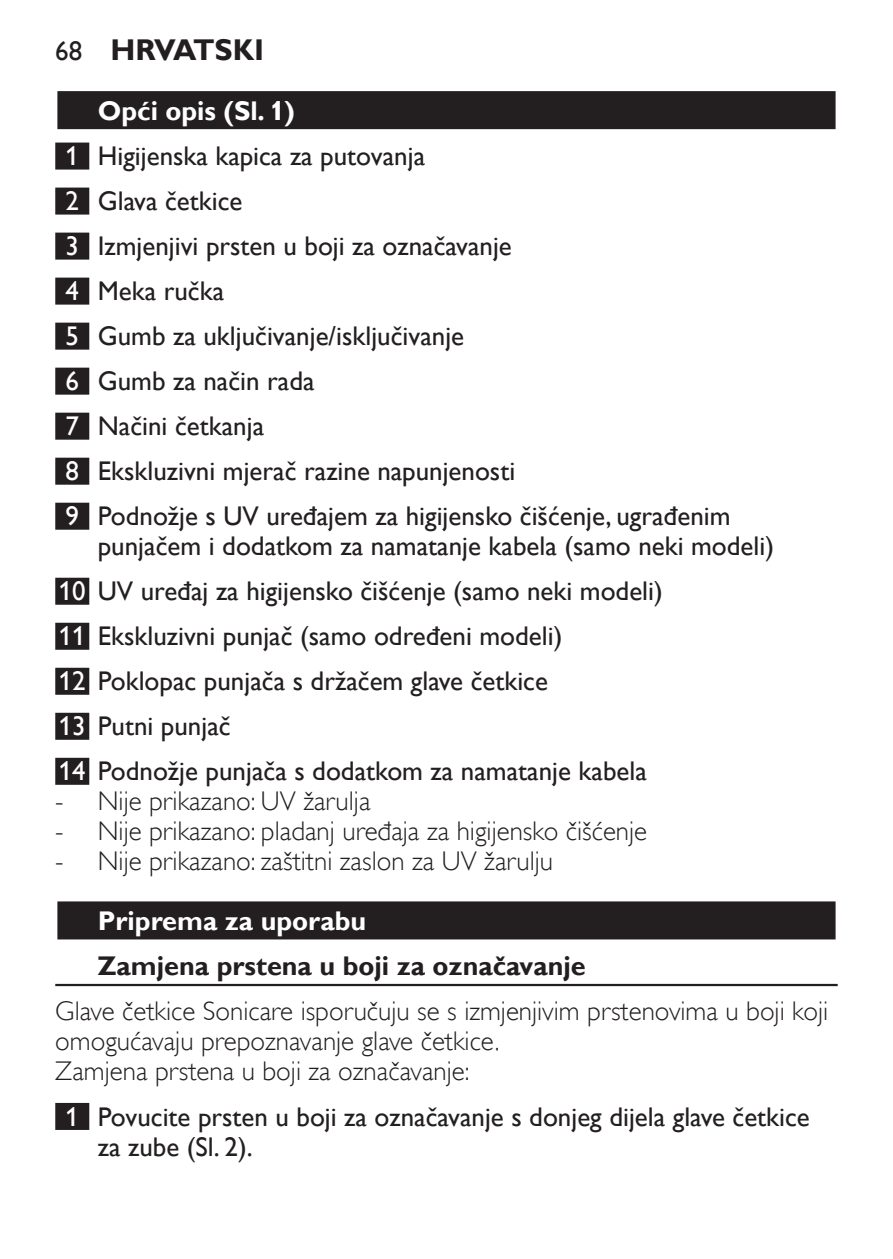
<style>
.page{position:relative;width:893px;height:1259px;background:#fff}
.page>*{position:absolute;margin:0;border:0;box-sizing:border-box;transform-origin:0 0}
.t1{font:700 30px "Gill Sans Alt One WGL";color:#231f20}
.t2{font:27px/45px "Gill Sans Alt One WGL";color:#231f20}
.t3{font:27px/30px "Gill Sans Alt One WGL Light";color:#231f20}
.t4{font:700 27px "Gill Sans Alt One WGL";color:#231f20}
.t5{font:700 27px "Gill Sans Alt One WGL";color:#fff}
.s1{font-weight:400;font-size:27px}
.s2{font-weight:700;color:#fff}
.s3{color:#fff}
</style>
<div class="page">
<div style="left:55px;top:89px;width:783px;height:43px;background:linear-gradient(to right,#dcdbdc,#dcdbdc)"></div>
<div style="left:57px;top:91px;width:779px;height:38px;background:#231f20"></div>
<div style="left:55px;top:143px;width:34px;height:27px;background:#231f20"></div>
<div style="left:55px;top:188px;width:34px;height:27px;background:#231f20"></div>
<div style="left:55px;top:233px;width:34px;height:27px;background:#231f20"></div>
<div style="left:55px;top:278px;width:34px;height:27px;background:#231f20"></div>
<div style="left:55px;top:323px;width:34px;height:27px;background:#231f20"></div>
<div style="left:55px;top:368px;width:34px;height:27px;background:#231f20"></div>
<div style="left:55px;top:413px;width:34px;height:27px;background:#231f20"></div>
<div style="left:55px;top:458px;width:34px;height:27px;background:#231f20"></div>
<div style="left:55px;top:503px;width:34px;height:27px;background:#231f20"></div>
<div style="left:55px;top:578px;width:34px;height:27px;background:#231f20"></div>
<div style="left:55px;top:623px;width:34px;height:27px;background:#231f20"></div>
<div style="left:55px;top:668px;width:34px;height:27px;background:#231f20"></div>
<div style="left:55px;top:713px;width:34px;height:27px;background:#231f20"></div>
<div style="left:55px;top:758px;width:34px;height:27px;background:#231f20"></div>
<div style="left:55px;top:899px;width:783px;height:43px;background:linear-gradient(to right,#969495,#969495)"></div>
<div style="left:57px;top:901px;width:779px;height:38px;background:#231f20"></div>
<hr style="left:55px;top:984px;width:783px;height:2px;background:#231f20">
<div style="left:55px;top:1103px;width:34px;height:27px;background:#231f20"></div>
<p class="t1" style="left:55px;top:29px;width:211px"><span class="s1">68</span> HRVATSKI</p>
<p class="t2" style="left:66px;top:88px;width:666px;text-indent:32px"><span class="s2">Opći opis (Sl. 1)<br></span><span class="s3">1</span> Higijenska kapica za putovanja<br><span class="s3">2</span> Glava četkice<br><span class="s3">3</span> Izmjenjivi prsten u boji za označavanje<br><span class="s3">4</span> Meka ručka<br><span class="s3">5</span> Gumb za uključivanje/isključivanje<br><span class="s3">6</span> Gumb za način rada<br><span class="s3">7</span> Načini četkanja<br><span class="s3">8</span> Ekskluzivni mjerač razine napunjenosti<br><span class="s3">9</span> Podnožje s UV uređajem za higijensko čišćenje, ugrađenim</p>
<p class="t2" style="left:59px;top:523px;width:717px;text-indent:39px">punjačem i dodatkom za namatanje kabela (samo neki modeli)<br><span class="s3">10</span> UV uređaj za higijensko čišćenje (samo neki modeli)<br><span class="s3">11</span> Ekskluzivni punjač (samo određeni modeli)<br><span class="s3">12</span> Poklopac punjača s držačem glave četkice<br><span class="s3">13</span> Putni punjač<br><span class="s3">14</span> Podnožje punjača s dodatkom za namatanje kabela</p>
<p class="t3" style="left:55px;top:786px;width:317px">- Nije prikazano: UV žarulja</p>
<p class="t3" style="left:55px;top:816px;width:593px">- Nije prikazano: pladanj uređaja za higijensko čišćenje</p>
<p class="t3" style="left:55px;top:846px;width:499px">- Nije prikazano: zaštitni zaslon za UV žarulju</p>
<p class="t5" style="left:98px;top:903px;width:270px">Priprema za uporabu</p>
<p class="t4" style="left:98px;top:948px;width:489px">Zamjena prstena u boji za označavanje</p>
<p class="t3" style="left:55px;top:996px;width:774px">Glave četkice Sonicare isporučuju se s izmjenjivim prstenovima u boji koji omogućavaju prepoznavanje glave četkice.<br>Zamjena prstena u boji za označavanje:</p>
<p class="t2" style="left:98px;top:1101px;width:714px;line-height:30px;text-indent:-32px"><span class="s3">1</span> Povucite prsten u boji za označavanje s donjeg dijela glave četkice za zube (Sl. 2).</p>
</div>
